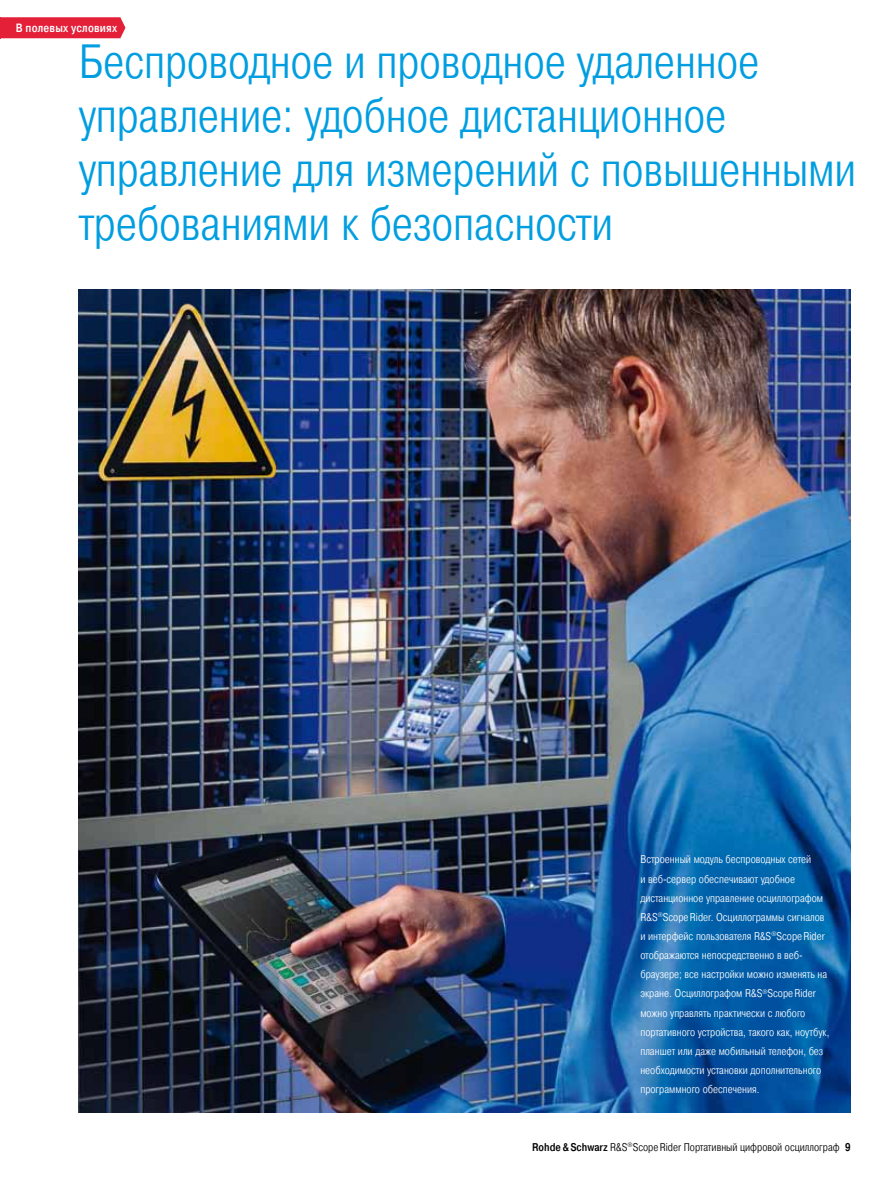
<style>
.page{position:relative;width:893px;height:1191px;background:#fff}
.page>*{position:absolute;margin:0;border:0;box-sizing:border-box;transform-origin:0 0}
.t1{font:300 48px/54px "Pragmatica Cond";letter-spacing:-.005em;color:#009ee0}
.t2{font:500 12px "Pragmatica Cond";letter-spacing:.015em;color:#fff}
.t3{font:300 11.25px/19.2px "Pragmatica Cond";color:#fff}
.t4{font:300 11.25px "Pragmatica Cond";color:#000}
.s1{font-weight:500}
</style>
<div class="page">
<img style="left:79px;top:289px;width:771px;height:823px">
<div style="left:0;top:17px;width:125px;height:21px;background:#e41f38"></div>
<p class="t2" style="left:16px;top:21px;width:103px">В полевых условиях</p>
<h1 class="t1" style="left:79px;top:35px;width:779px">Беспроводное и проводное удаленное управление: удобное дистанционное управление для измерений с повышенными требованиями к безопасности</h1>
<p class="t3" style="left:640px;top:850px;width:191px">Встроенный модуль беспроводных сетей<br>и веб-сервер обеспечивают удобное дистанционное управление осциллографом R&amp;S<sup>®</sup>ScopeRider. Осциллограммы сигналов и интерфейс пользователя R&amp;S<sup>®</sup>ScopeRider отображаются непосредственно в веб&shy;браузере; все настройки можно изменять на экране. Осциллографом R&amp;S<sup>®</sup>ScopeRider можно управлять практически с любого портативного устройства, такого как, ноутбук, планшет или даже мобильный телефон, без необходимости установки дополнительного программного обеспечения.</p>
<p class="t4" style="left:532px;top:1140px;width:320px"><span class="s1">Rohde&amp;Schwarz</span> R&amp;S<sup>®</sup>ScopeRider Портативный цифровой осциллограф <span class="s1">9</span></p>
</div>
